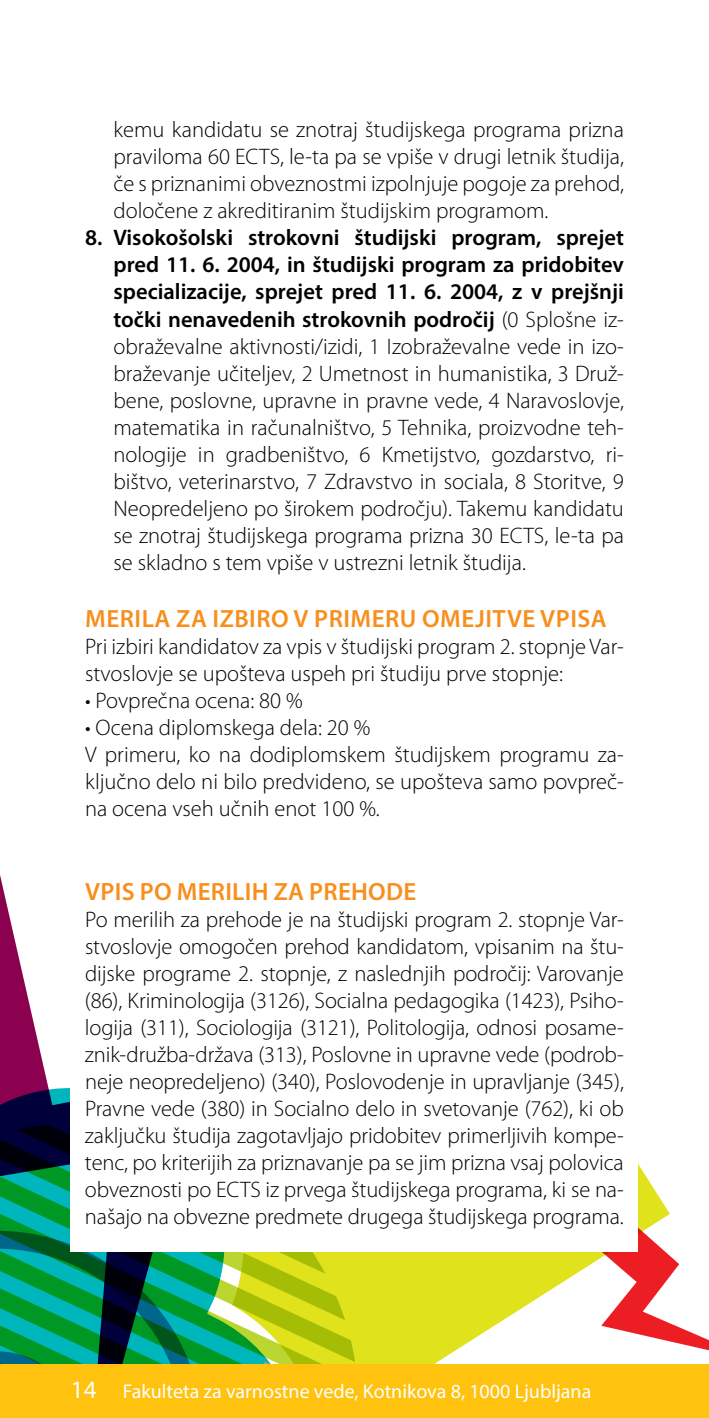
<style>
.page{position:relative;width:709px;height:1418px;background:#fff}
.page>*{position:absolute;margin:0;border:0;box-sizing:border-box;transform-origin:0 0}
.t1{font:600 25px "Myriad Pro";letter-spacing:.02em;color:#f78f1e}
.t2{font:300 22.5px/27px "Myriad Pro";color:#000;text-align:justify}
.t3{font:20px "Myriad Pro";color:#fff}
.s1{font-weight:600}
.s2{font-size:25px}
</style>
<div class="page">
<svg style="left:670px;top:1256px;width:39px;height:95px"></svg>
<svg style="left:398px;top:1164px;width:272px;height:200px"></svg>
<svg style="left:0;top:875px;width:70px;height:355px"></svg>
<svg style="left:0;top:1230px;width:398px;height:134px;background:#56a747"></svg>
<div style="left:71px;top:106px;width:567px;height:1145px;background:#fff"></div>
<div style="left:0;top:1364px;width:709px;height:53px;background:#ffc20e"></div>
<p class="t2" style="left:113px;top:117px;width:512px">kemu kandidatu se znotraj študijskega programa prizna praviloma 60 ECTS, le-ta pa se vpiše v drugi letnik študija, če s priznanimi obveznostmi izpolnjuje pogoje za prehod, določene z akreditiranim študijskim programom.</p>
<p class="t2" style="left:113px;top:225px;width:512px;text-indent:-28px"><span class="s1">8. Visokošolski strokovni študijski program, sprejet pred 11. 6. 2004, in študijski program za pridobitev specializacije, sprejet pred 11. 6. 2004, z v prejšnji točki nenavedenih strokovnih področij</span> (0 Splošne iz&shy;obraževalne aktivnosti/izidi, 1 Izobraževalne vede in izo&shy;braževanje učiteljev, 2 Umetnost in humanistika, 3 Druž&shy;bene, poslovne, upravne in pravne vede, 4 Naravoslovje, matematika in računalništvo, 5 Tehnika, proizvodne teh&shy;nologije in gradbeništvo, 6 Kmetijstvo, gozdarstvo, ri&shy;bištvo, veterinarstvo, 7 Zdravstvo in sociala, 8 Storitve, 9<br>Neopredeljeno po širokem področju). Takemu kandidatu se znotraj študijskega programa prizna 30 ECTS, le-ta pa se skladno s tem vpiše v ustrezni letnik študija.</p>
<p class="t1" style="left:85px;top:602px;width:35px">Merila</p>
<p class="t1" style="left:176px;top:602px;width:87px">za izbiro</p>
<p class="t1" style="left:293px;top:602px;width:36px">v primeru</p>
<p class="t1" style="left:422px;top:602px;width:15px">omejitve</p>
<p class="t1" style="left:540px;top:602px;width:15px">vpisa</p>
<p class="t2" style="left:85px;top:633px;width:540px">Pri izbiri kandidatov za vpis v študijski program 2. stopnje Var&shy;stvoslovje se upošteva uspeh pri študiju prve stopnje:</p>
<p class="t2" style="left:85px;top:687px;width:219px">• Povprečna ocena: 80 %</p>
<p class="t2" style="left:85px;top:714px;width:540px;text-align:left">• Ocena diplomskega dela: 20 %<br>V primeru, ko na dodiplomskem študijskem programu za&shy;ključno delo ni bilo predvideno, se upošteva samo povpreč&shy;na ocena vseh učnih enot 100 %.</p>
<p class="t1" style="left:85px;top:875px;width:105px">Vpis pomerili</p>
<p class="t1" style="left:252px;top:875px;width:133px">h zaprehode</p>
<p class="t2" style="left:85px;top:906px;width:540px">Po merilih za prehode je na študijski program 2. stopnje Var&shy;stvoslovje omogočen prehod kandidatom, vpisanim na štu&shy;dijske programe 2. stopnje, z naslednjih področij: Varovanje (86), Kriminologija (3126), Socialna pedagogika (1423), Psiho&shy;logija (311), Sociologija (3121), Politologija, odnosi posame&shy;znik-družba-država (313), Poslovne in upravne vede (podrob&shy;neje neopredeljeno) (340), Poslovodenje in upravljanje (345), Pravne vede (380) in Socialno delo in svetovanje (762), ki ob zaključku študija zagotavljajo pridobitev primerljivih kompe&shy;tenc, po kriterijih za priznavanje pa se jim prizna vsaj polovica obveznosti po ECTS iz prvega študijskega programa, ki se na&shy;našajo na obvezne predmete drugega študijskega programa.</p>
<p class="t3" style="left:71px;top:1379px;width:522px"><span class="s2">14</span> Fakulteta za varnostne vede, Kotnikova 8, 1000 Ljubljana</p>
</div>
